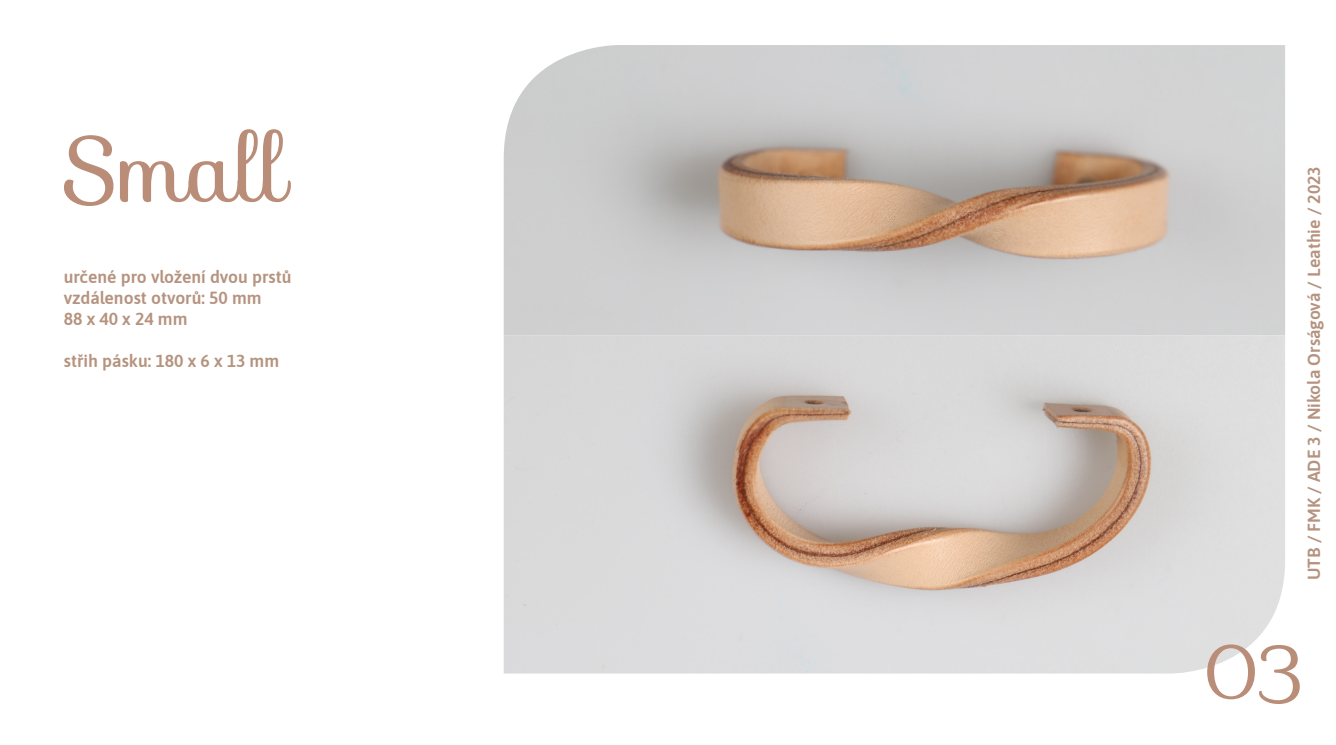
<style>
.page{position:relative;width:1336px;height:745px;background:#fff}
.page>*{position:absolute;margin:0;border:0;box-sizing:border-box;transform-origin:0 0}
.t1{font:90px "Sofia";color:#b98d77}
.t2{font:75px "Sofia";color:#b98d77}
.t3{font:600 17.5px "Asap";color:#b5937f}
</style>
<div class="page">
<img style="left:504px;top:45px;width:781px;height:628px">
<p class="t1" style="left:64px;top:99px;width:226px">Small</p>
<p class="t3" style="left:64px;top:264px;width:229px">určené pro vložení dvou prstů</p>
<p class="t3" style="left:64px;top:285px;width:199px">vzdálenost otvorů: 50 mm</p>
<p class="t3" style="left:64px;top:306px;width:125px">88 x 40 x 24 mm</p>
<p class="t3" style="left:64px;top:348px;width:217px">střih pásku: 180 x 6 x 13 mm</p>
<p class="t3" style="left:1302px;top:579px;width:415px;rotate:-90deg">UTB / FMK / ADE 3 / Nikola Orságová / Leathie / 2023</p>
<p class="t2" style="left:1199px;top:612px;width:105px">03</p>
</div>
